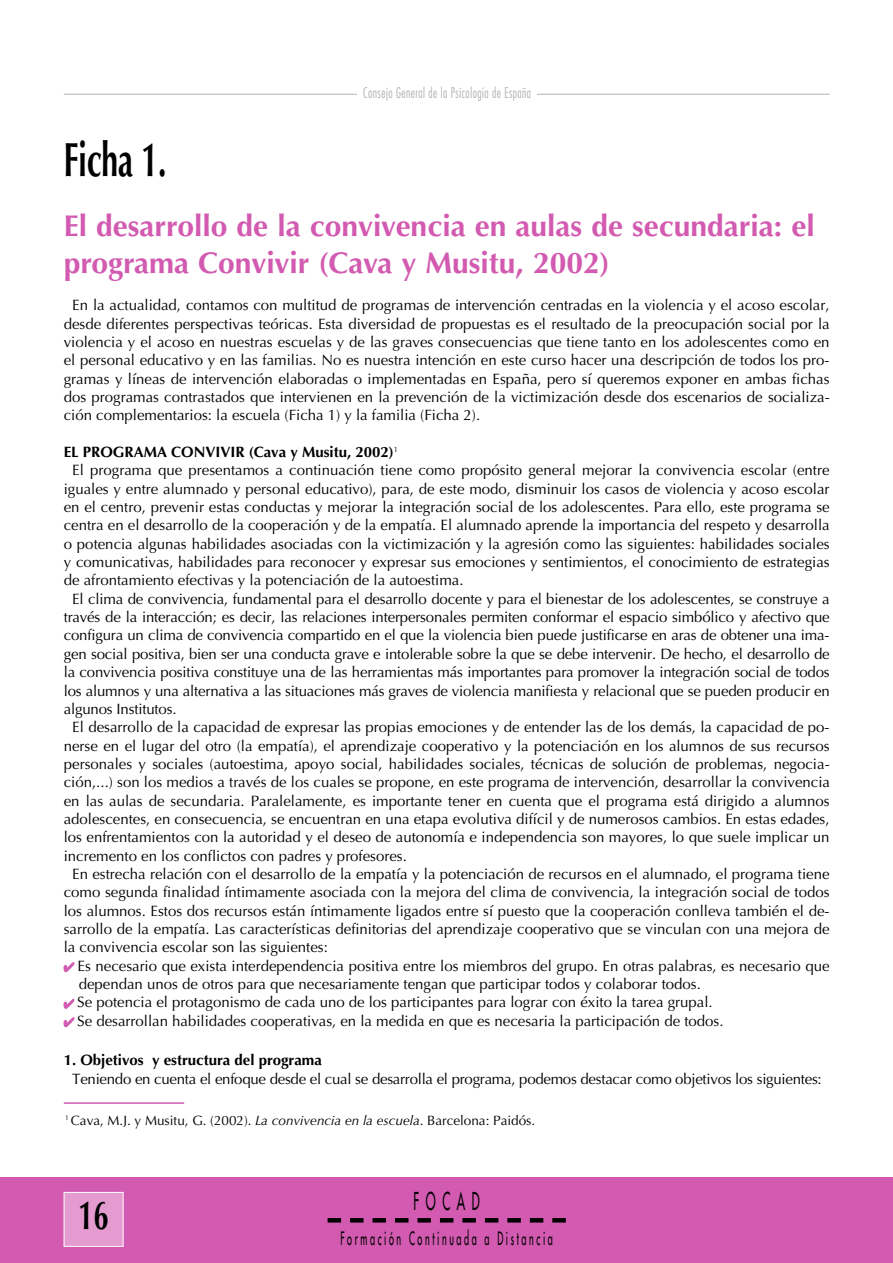
<style>
.page{position:relative;width:893px;height:1263px;background:#fff}
.page>*{position:absolute;margin:0;border:0;box-sizing:border-box;transform-origin:0 0}
.t1{font:700 48px "Optima";letter-spacing:-.005em;color:#000;scale:.62 1}
.t2{font:700 40.5px "Optima";color:#000;scale:.67 1}
.t3{font:700 30px/37.2px "Optima";color:#d25ab0}
.t4{font:24px "Futura";letter-spacing:.55em;color:#000;scale:.5 1}
.t5{font:18px "Futura";letter-spacing:.29em;color:#000;scale:.5 1}
.t6{font:15px/18.3px "Optima";color:#000;text-align:justify}
.t7{font:700 15px "Optima";color:#000}
.t8{font:300 condensed 14.4px "Futura";letter-spacing:.04em;color:#b3b3b3;scale:.83 1}
.t9{font:13.5px "Optima";color:#000}
.s1{color:#d25ab0}
.s2{font-style:italic}
</style>
<div class="page">
<div style="left:0;top:1178px;width:892px;height:85px;background:#d25ab0"></div>
<svg style="left:341px;top:1218px;width:203px;height:5px"></svg>
<div style="left:327px;top:1218px;width:14px;height:5px;background:#000"></div>
<div style="left:552px;top:1218px;width:14px;height:5px;background:#000"></div>
<div style="left:64px;top:1193px;width:59px;height:53px;background:#e49cd0"></div>
<div style="left:64px;top:1192px;width:59px;height:55px;border:1px solid #fff"></div>
<hr style="left:64px;top:94px;width:765px;height:1px;background:#b3b3b3">
<div style="left:357px;top:85px;width:180px;height:37px;background:#fff"></div>
<hr style="left:64px;top:1102px;width:120px;height:2px;background:#d25ab0">
<p class="t8" style="left:363px;top:87px;width:204px">Consejo General de la Psicología de España</p>
<h1 class="t1" style="left:64px;top:139px;width:167px">Ficha 1.</h1>
<h3 class="t3" style="left:64px;top:210px;width:752px">El desarrollo de la convivencia en aulas de secundaria: el programa Convivir (Cava y Musitu, 2002)</h3>
<p class="t6" style="left:64px;top:297px;width:767px;text-indent:9px">En la actualidad, contamos con multitud de programas de intervención centradas en la violencia y el acoso escolar, desde diferentes perspectivas teóricas. Esta diversidad de propuestas es el resultado de la preocupación social por la violencia y el acoso en nuestras escuelas y de las graves consecuencias que tiene tanto en los adolescentes como en el personal educativo y en las familias. No es nuestra intención en este curso hacer una descripción de todos los pro&shy;gramas y líneas de intervención elaboradas o implementadas en España, pero sí queremos exponer en ambas fichas dos programas contrastados que intervienen en la prevención de la victimización desde dos escenarios de socializa&shy;ción complementarios: la escuela (Ficha 1) y la familia (Ficha 2).</p>
<p class="t7" style="left:64px;top:446px;width:335px">EL PROGRAMA CONVIVIR (Cava y Musitu, 2002)<sup>1</sup></p>
<p class="t6" style="left:72px;top:463px;width:758px">El programa que presentamos a continuación tiene como propósito general mejorar la convivencia escolar (entre</p>
<p class="t6" style="left:64px;top:481px;width:767px">iguales y entre alumnado y personal educativo), para, de este modo, disminuir los casos de violencia y acoso escolar</p>
<p class="t6" style="left:64px;top:499px;width:767px">en el centro, prevenir estas conductas y mejorar la integración social de los adolescentes. Para ello, este programa se</p>
<p class="t6" style="left:64px;top:518px;width:767px">centra en el desarrollo de la cooperación y de la empatía. El alumnado aprende la importancia del respeto y desarrolla</p>
<p class="t6" style="left:64px;top:536px;width:767px">o potencia algunas habilidades asociadas con la victimización y la agresión como las siguientes: habilidades sociales</p>
<p class="t6" style="left:64px;top:554px;width:767px">y comunicativas, habilidades para reconocer y expresar sus emociones y sentimientos, el conocimiento de estrategias</p>
<p class="t6" style="left:64px;top:573px;width:401px">de afrontamiento efectivas y la potenciación de la autoestima.</p>
<p class="t6" style="left:72px;top:591px;width:758px">El clima de convivencia, fundamental para el desarrollo docente y para el bienestar de los adolescentes, se construye a</p>
<p class="t6" style="left:64px;top:609px;width:767px">través de la interacción; es decir, las relaciones interpersonales permiten conformar el espacio simbólico y afectivo que</p>
<p class="t6" style="left:64px;top:628px;width:767px">configura un clima de convivencia compartido en el que la violencia bien puede justificarse en aras de obtener una ima-</p>
<p class="t6" style="left:64px;top:646px;width:767px">gen social positiva, bien ser una conducta grave e intolerable sobre la que se debe intervenir. De hecho, el desarrollo de</p>
<p class="t6" style="left:64px;top:664px;width:767px">la convivencia positiva constituye una de las herramientas más importantes para promover la integración social de todos</p>
<p class="t6" style="left:64px;top:683px;width:767px">los alumnos y una alternativa a las situaciones más graves de violencia manifiesta y relacional que se pueden producir en</p>
<p class="t6" style="left:64px;top:701px;width:114px">algunos Institutos.</p>
<p class="t6" style="left:72px;top:719px;width:758px">El desarrollo de la capacidad de expresar las propias emociones y de entender las de los demás, la capacidad de po-</p>
<p class="t6" style="left:64px;top:738px;width:767px">nerse en el lugar del otro (la empatía), el aprendizaje cooperativo y la potenciación en los alumnos de sus recursos</p>
<p class="t6" style="left:64px;top:756px;width:767px">personales y sociales (autoestima, apoyo social, habilidades sociales, técnicas de solución de problemas, negocia-</p>
<p class="t6" style="left:64px;top:774px;width:767px">ción,...) son los medios a través de los cuales se propone, en este programa de intervención, desarrollar la convivencia</p>
<p class="t6" style="left:64px;top:793px;width:767px">en las aulas de secundaria. Paralelamente, es importante tener en cuenta que el programa está dirigido a alumnos</p>
<p class="t6" style="left:64px;top:811px;width:767px">adolescentes, en consecuencia, se encuentran en una etapa evolutiva difícil y de numerosos cambios. En estas edades,</p>
<p class="t6" style="left:64px;top:830px;width:767px">los enfrentamientos con la autoridad y el deseo de autonomía e independencia son mayores, lo que suele implicar un</p>
<p class="t6" style="left:64px;top:848px;width:344px">incremento en los conflictos con padres y profesores.</p>
<p class="t6" style="left:72px;top:866px;width:758px">En estrecha relación con el desarrollo de la empatía y la potenciación de recursos en el alumnado, el programa tiene</p>
<p class="t6" style="left:64px;top:885px;width:767px">como segunda finalidad íntimamente asociada con la mejora del clima de convivencia, la integración social de todos</p>
<p class="t6" style="left:64px;top:903px;width:767px">los alumnos. Estos dos recursos están íntimamente ligados entre sí puesto que la cooperación conlleva también el de-</p>
<p class="t6" style="left:64px;top:921px;width:767px">sarrollo de la empatía. Las características definitorias del aprendizaje cooperativo que se vinculan con una mejora de</p>
<p class="t6" style="left:64px;top:940px;width:265px">la convivencia escolar son las siguientes:</p>
<p class="t6" style="left:79px;top:958px;width:752px;text-indent:-15px"><span class="s1">✔</span> Es necesario que exista interdependencia positiva entre los miembros del grupo. En otras palabras, es necesario que dependan unos de otros para que necesariamente tengan que participar todos y colaborar todos.</p>
<p class="t6" style="left:64px;top:995px;width:650px"><span class="s1">✔</span> Se potencia el protagonismo de cada uno de los participantes para lograr con éxito la tarea grupal.</p>
<p class="t6" style="left:64px;top:1013px;width:661px"><span class="s1">✔</span> Se desarrollan habilidades cooperativas, en la medida en que es necesaria la participación de todos.</p>
<p class="t7" style="left:64px;top:1054px;width:260px">1. Objetivos y estructura del programa</p>
<p class="t6" style="left:72px;top:1072px;width:751px">Teniendo en cuenta el enfoque desde el cual se desarrolla el programa, podemos destacar como objetivos los siguientes:</p>
<p class="t9" style="left:65px;top:1114px;width:471px"><sup>1</sup> Cava, M.J. y Musitu, G. (2002). <span class="s2">La convivencia en la escuela</span>. Barcelona: Paidós.</p>
<h2 class="t2" style="left:79px;top:1199px;width:46px">16</h2>
<h3 class="t4" style="left:413px;top:1189px;width:134px">FOCAD</h3>
<p class="t5" style="left:340px;top:1230px;width:426px">Formación Continuada a Distancia</p>
</div>
